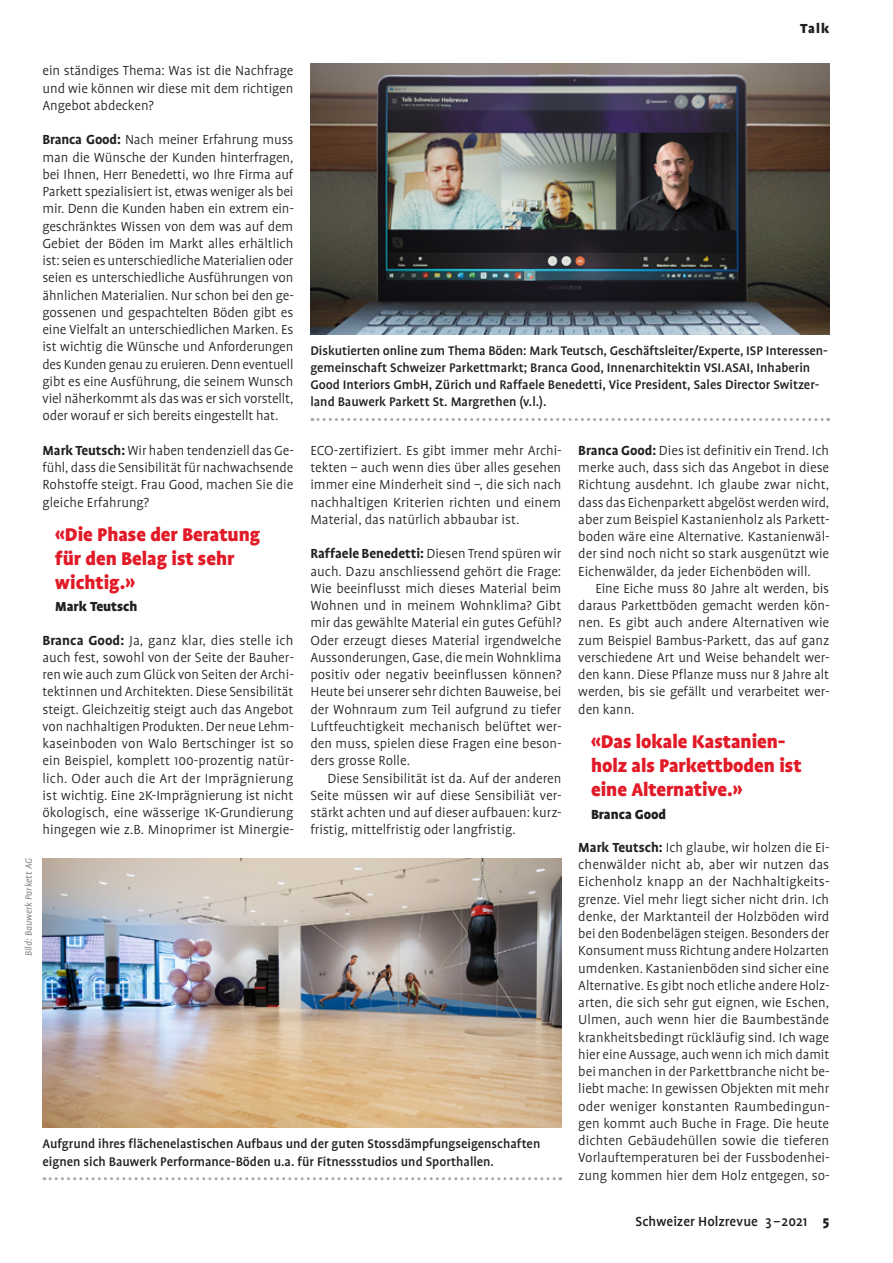
<style>
.page{position:relative;width:893px;height:1263px;background:#fff}
.page>*{position:absolute;margin:0;border:0;box-sizing:border-box;transform-origin:0 0}
.t1{font:900 21px/24px "Profile";letter-spacing:-.005em;color:#e21926}
.t2{font:300 15px/17.2px "Profile";color:#231f20;text-align:justify}
.t3{font:500 15px "Profile";letter-spacing:.005em;color:#231f20}
.t4{font:900 15px "Profile";letter-spacing:-.005em;color:#231f20}
.t5{font:500 14.25px/17.2px "Profile";color:#231f20}
.t6{font:italic 10.5px "Profile";letter-spacing:.005em;color:#808285}
.s1{font-weight:700}
.s2{font-weight:900}
</style>
<div class="page">
<img style="left:310px;top:64px;width:519px;height:270px">
<svg style="left:312px;top:418px;width:517px;height:3px"></svg>
<svg style="left:44px;top:1177px;width:517px;height:3px"></svg>
<img style="left:43px;top:858px;width:518px;height:270px">
<p class="t4" style="left:800px;top:20px;width:31px">Talk</p>
<p class="t6" style="left:23px;top:956px;width:99px;rotate:-90deg">Bild: Bauwerk Parkett AG</p>
<p class="t2" style="left:43px;top:62px;width:252px">ein ständiges Thema: Was ist die Nachfrage und wie können wir diese mit dem richtigen Angebot abdecken?</p>
<p class="t2" style="left:43px;top:131px;width:253px"><span class="s1">Branca Good:</span> Nach meiner Erfahrung muss man die Wünsche der Kunden hinterfragen, bei Ihnen, Herr Benedetti, wo Ihre Firma auf Parkett spezialisiert ist, etwas weniger als bei mir. Denn die Kunden haben ein extrem ein&shy;geschränktes Wissen von dem was auf dem Gebiet der Böden im Markt alles erhältlich ist: seien es unterschiedliche Materialien oder seien es unterschiedliche Ausführungen von ähnlichen Materialien. Nur schon bei den ge&shy;gossenen und gespachtelten Böden gibt es eine Vielfalt an unterschiedlichen Marken. Es ist wichtig die Wünsche und Anforderungen des Kunden genau zu eruieren. Denn eventuell gibt es eine Ausführung, die seinem Wunsch viel näherkommt als das was er sich vorstellt, oder worauf er sich bereits eingestellt hat.</p>
<p class="t2" style="left:43px;top:442px;width:253px"><span class="s1">Mark Teutsch:</span> Wir haben tendenziell das Ge&shy;fühl, dass die Sensibilität für nachwachsende Rohstoffe steigt. Frau Good, machen Sie die gleiche Erfahrung?</p>
<h1 class="t1" style="left:55px;top:522px;width:206px">«Die Phase der Beratung für den Belag ist sehr wichtig.»</h1>
<p class="t4" style="left:55px;top:598px;width:84px">Mark Teutsch</p>
<p class="t2" style="left:43px;top:632px;width:253px"><span class="s1">Branca Good:</span> Ja, ganz klar, dies stelle ich auch fest, sowohl von der Seite der Bauher&shy;ren wie auch zum Glück von Seiten der Archi&shy;tektinnen und Architekten. Diese Sensibilität steigt. Gleichzeitig steigt auch das Angebot von nachhaltigen Produkten. Der neue Lehm&shy;kaseinboden von Walo Bertschinger ist so ein Beispiel, komplett 100-prozentig natür&shy;lich. Oder auch die Art der Imprägnierung ist wichtig. Eine 2K-Imprägnierung ist nicht ökologisch, eine wässerige 1K-Grundierung hingegen wie z.B. Minoprimer ist Minergie-</p>
<p class="t5" style="left:310px;top:342px;width:519px">Diskutierten online zum Thema Böden: Mark Teutsch, Geschäftsleiter/Experte, ISP Interessen&shy;gemeinschaft Schweizer Parkettmarkt; Branca Good, Innenarchitektin VSI.ASAI, Inhaberin Good Interiors GmbH, Zürich und Raffaele Benedetti, Vice President, Sales Director Switzer&shy;land Bauwerk Parkett St. Margrethen (v.l.).</p>
<p class="t2" style="left:310px;top:442px;width:253px">ECO-zertifiziert. Es gibt immer mehr Archi&shy;tekten – auch wenn dies über alles gesehen immer eine Minderheit sind –, die sich nach nachhaltigen Kriterien richten und einem Material, das natürlich abbaubar ist.</p>
<p class="t2" style="left:310px;top:545px;width:253px"><span class="s1">Raffaele Benedetti:</span> Diesen Trend spüren wir auch. Dazu anschliessend gehört die Frage:<br>Wie beeinflusst mich dieses Material beim Wohnen und in meinem Wohnklima? Gibt mir das gewählte Material ein gutes Gefühl?<br>Oder erzeugt dieses Material irgendwelche Aussonderungen, Gase, die mein Wohnklima positiv oder negativ beeinflussen können?<br>Heute bei unserer sehr dichten Bauweise, bei der Wohnraum zum Teil aufgrund zu tiefer Luftfeuchtigkeit mechanisch belüftet wer&shy;den muss, spielen diese Fragen eine beson&shy;ders grosse Rolle.</p>
<p class="t2" style="left:310px;top:770px;width:253px;text-indent:17px">Diese Sensibilität ist da. Auf der anderen Seite müssen wir auf diese Sensibiliät ver&shy;stärkt achten und auf dieser aufbauen: kurz&shy;fristig, mittelfristig oder langfristig.</p>
<p class="t2" style="left:578px;top:442px;width:253px"><span class="s1">Branca Good:</span> Dies ist definitiv ein Trend. Ich merke auch, dass sich das Angebot in diese Richtung ausdehnt. Ich glaube zwar nicht, dass das Eichenparkett abgelöst werden wird, aber zum Beispiel Kastanienholz als Parkett&shy;boden wäre eine Alternative. Kastanienwäl&shy;der sind noch nicht so stark ausgenützt wie Eichenwälder, da jeder Eichenböden will.</p>
<p class="t2" style="left:578px;top:580px;width:253px;text-indent:17px">Eine Eiche muss 80 Jahre alt werden, bis daraus Parkettböden gemacht werden kön&shy;nen. Es gibt auch andere Alternativen wie zum Beispiel Bambus-Parkett, das auf ganz verschiedene Art und Weise behandelt wer&shy;den kann. Diese Pflanze muss nur 8 Jahre alt werden, bis sie gefällt und verarbeitet wer&shy;den kann.</p>
<h1 class="t1" style="left:591px;top:729px;width:212px">«Das lokale Kastanien&shy;holz als Parkettboden ist eine Alternative.»</h1>
<p class="t4" style="left:591px;top:805px;width:77px">Branca Good</p>
<p class="t5" style="left:43px;top:1135px;width:499px">Aufgrund ihres flächenelastischen Aufbaus und der guten Stossdämpfungseigenschaften eignen sich Bauwerk Performance-Böden u.a. für Fitnessstudios und Sporthallen.</p>
<p class="t2" style="left:578px;top:839px;width:253px"><span class="s1">Mark Teutsch:</span> Ich glaube, wir holzen die Ei&shy;chenwälder nicht ab, aber wir nutzen das Eichenholz knapp an der Nachhaltigkeits&shy;grenze. Viel mehr liegt sicher nicht drin. Ich denke, der Marktanteil der Holzböden wird bei den Bodenbelägen steigen. Besonders der Konsument muss Richtung andere Holzarten umdenken. Kastanienböden sind sicher eine Alternative. Es gibt noch etliche andere Holz&shy;arten, die sich sehr gut eignen, wie Eschen, Ulmen, auch wenn hier die Baumbestände krankheitsbedingt rückläufig sind. Ich wage hier eine Aussage, auch wenn ich mich damit bei manchen in der Parkettbranche nicht be&shy;liebt mache: In gewissen Objekten mit mehr oder weniger konstanten Raumbedingun&shy;gen kommt auch Buche in Frage. Die heute dichten Gebäudehüllen sowie die tieferen Vorlauftemperaturen bei der Fussbodenhei&shy;zung kommen hier dem Holz entgegen, so-</p>
<p class="t3" style="left:635px;top:1213px;width:195px">Schweizer Holzrevue 3 –2021 <span class="s2">5</span></p>
</div>
